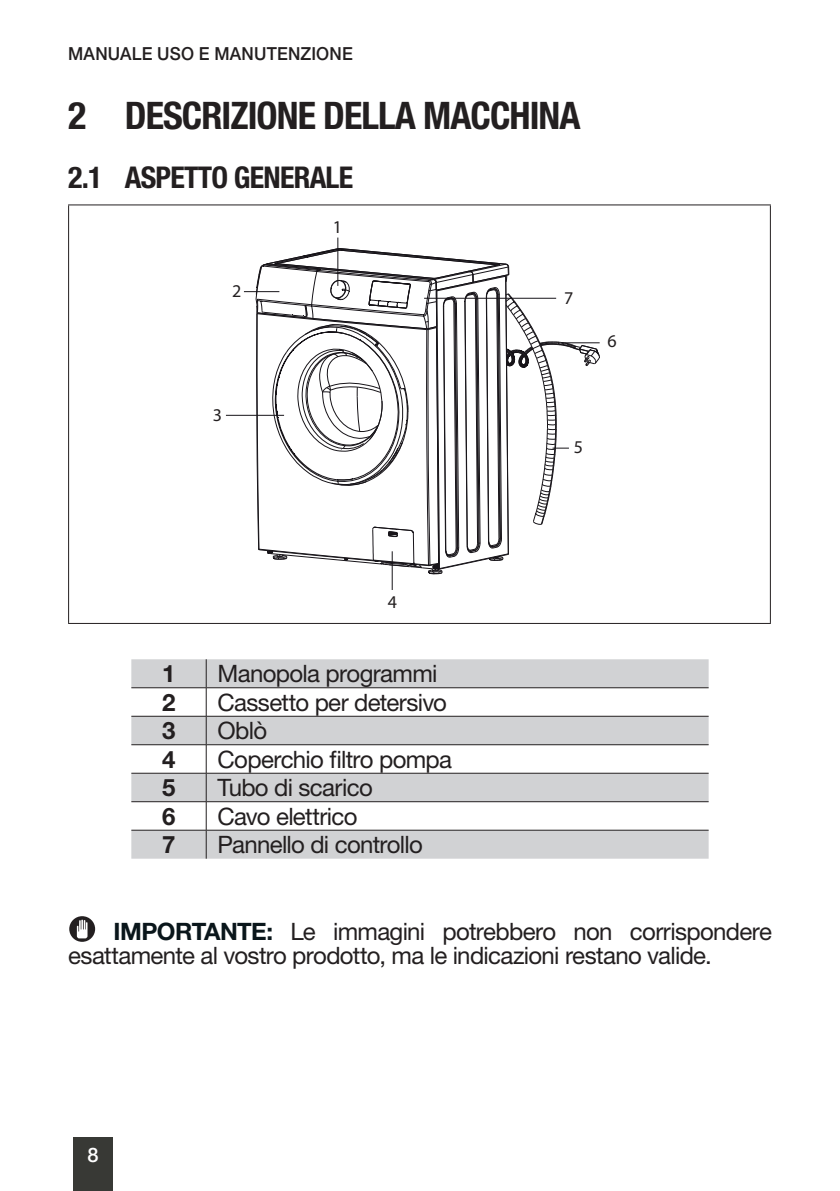
<style>
.page{position:relative;width:840px;height:1191px;background:#fff}
.page>*{position:absolute;margin:0;border:0;box-sizing:border-box;transform-origin:0 0}
.t1{font:700 condensed 38px "Helvetica Neue LT Std";letter-spacing:-.025em;color:#231f20}
.t2{font:700 condensed 30px "Helvetica Neue LT Std";letter-spacing:-.025em;color:#231f20}
.Body{font:24px/24px "Helvetica Neue LT Std";letter-spacing:-.03em;color:#231f20}
.Body-2{font:700 24px "Helvetica Neue LT Std";color:#231f20}
.t3{font:500 20px "Helvetica Neue LT Std";color:#fff}
.t4{font:500 18px "Helvetica Neue LT Std";letter-spacing:.01em;color:#231f20;scale:.95 1}
.t5{font:18px "Myriad Pro";color:#231f20}
.s1{font-weight:700;color:#0a161b}
</style>
<div class="page">
<hr style="left:68px;top:204px;width:702px;height:1px;background:#231f20">
<hr style="left:68px;top:205px;width:1px;height:418px;background:#231f20">
<hr style="left:769px;top:205px;width:1px;height:418px;background:#231f20">
<hr style="left:68px;top:623px;width:702px;height:1px;background:#231f20">
<hr style="left:226px;top:415px;width:58px;height:1px;background:#171419">
<hr style="left:244px;top:291px;width:35px;height:1px;background:#171419">
<hr style="left:337px;top:237px;width:1px;height:49px;background:#171419">
<hr style="left:391px;top:551px;width:1px;height:39px;background:#171419">
<svg style="left:255px;top:248px;width:344px;height:326px"></svg>
<svg style="left:131px;top:659px;width:577px;height:199px;fill:#d1d2d4"></svg>
<hr style="left:131px;top:687px;width:75px;height:1px;background:#231f20">
<hr style="left:206px;top:687px;width:502px;height:1px;background:#231f20">
<hr style="left:131px;top:716px;width:75px;height:1px;background:#231f20">
<hr style="left:206px;top:716px;width:502px;height:1px;background:#231f20">
<hr style="left:131px;top:744px;width:75px;height:1px;background:#231f20">
<hr style="left:206px;top:744px;width:502px;height:1px;background:#231f20">
<hr style="left:131px;top:773px;width:75px;height:1px;background:#231f20">
<hr style="left:206px;top:773px;width:502px;height:1px;background:#231f20">
<hr style="left:131px;top:801px;width:75px;height:1px;background:#231f20">
<hr style="left:206px;top:801px;width:502px;height:1px;background:#231f20">
<hr style="left:131px;top:830px;width:75px;height:1px;background:#231f20">
<svg style="left:206px;top:659px;width:1px;height:199px"></svg>
<hr style="left:206px;top:830px;width:502px;height:1px;background:#231f20">
<svg style="left:69px;top:916px;width:26px;height:25px"></svg>
<svg style="left:77px;top:919px;width:10px;height:19px"></svg>
<div style="left:73px;top:1137px;width:40px;height:54px;background:#383935"></div>
<p class="t4" style="left:68px;top:43px;width:301px">MANUALE USO E MANUTENZIONE</p>
<p class="t1" style="left:68px;top:93px;width:513px">2 DESCRIZIONE DELLA MACCHINA</p>
<p class="t2" style="left:68px;top:159px;width:286px">2.1 ASPETTO GENERALE</p>
<p class="t5" style="left:232px;top:280px;width:11px">2</p>
<p class="t5" style="left:213px;top:404px;width:11px">3</p>
<p class="t5" style="left:332px;top:216px;width:11px">1</p>
<p class="t5" style="left:388px;top:590px;width:11px">4</p>
<p class="Body-2" style="left:162px;top:658px;width:15px">1</p>
<p class="Body" style="left:217px;top:661px;width:221px">Manopola programmi</p>
<p class="Body-2" style="left:162px;top:687px;width:15px">2</p>
<p class="Body" style="left:217px;top:689px;width:231px">Cassetto per detersivo</p>
<p class="Body-2" style="left:162px;top:715px;width:15px">3</p>
<p class="Body" style="left:217px;top:718px;width:51px">Oblò</p>
<p class="Body-2" style="left:162px;top:744px;width:15px">4</p>
<p class="Body" style="left:217px;top:746px;width:236px">Coperchio filtro pompa</p>
<p class="Body-2" style="left:162px;top:772px;width:15px">5</p>
<p class="Body" style="left:217px;top:775px;width:157px">Tubo di scarico</p>
<p class="Body-2" style="left:162px;top:801px;width:15px">6</p>
<p class="Body" style="left:217px;top:803px;width:141px">Cavo elettrico</p>
<p class="Body-2" style="left:162px;top:829px;width:15px">7</p>
<p class="Body" style="left:217px;top:832px;width:207px">Pannello di controllo</p>
<p class="t5" style="left:563px;top:287px;width:11px">7</p>
<p class="t5" style="left:607px;top:330px;width:11px">6</p>
<p class="t5" style="left:573px;top:436px;width:11px">5</p>
<p class="Body" style="left:68px;top:919px;width:705px;text-indent:45px"><span class="s1">IMPORTANTE:</span> Le immagini potrebbero non corrispondere esattamente al vostro prodotto, ma le indicazioni restano valide.</p>
<p class="t3" style="left:87px;top:1142px;width:13px">8</p>
</div>
